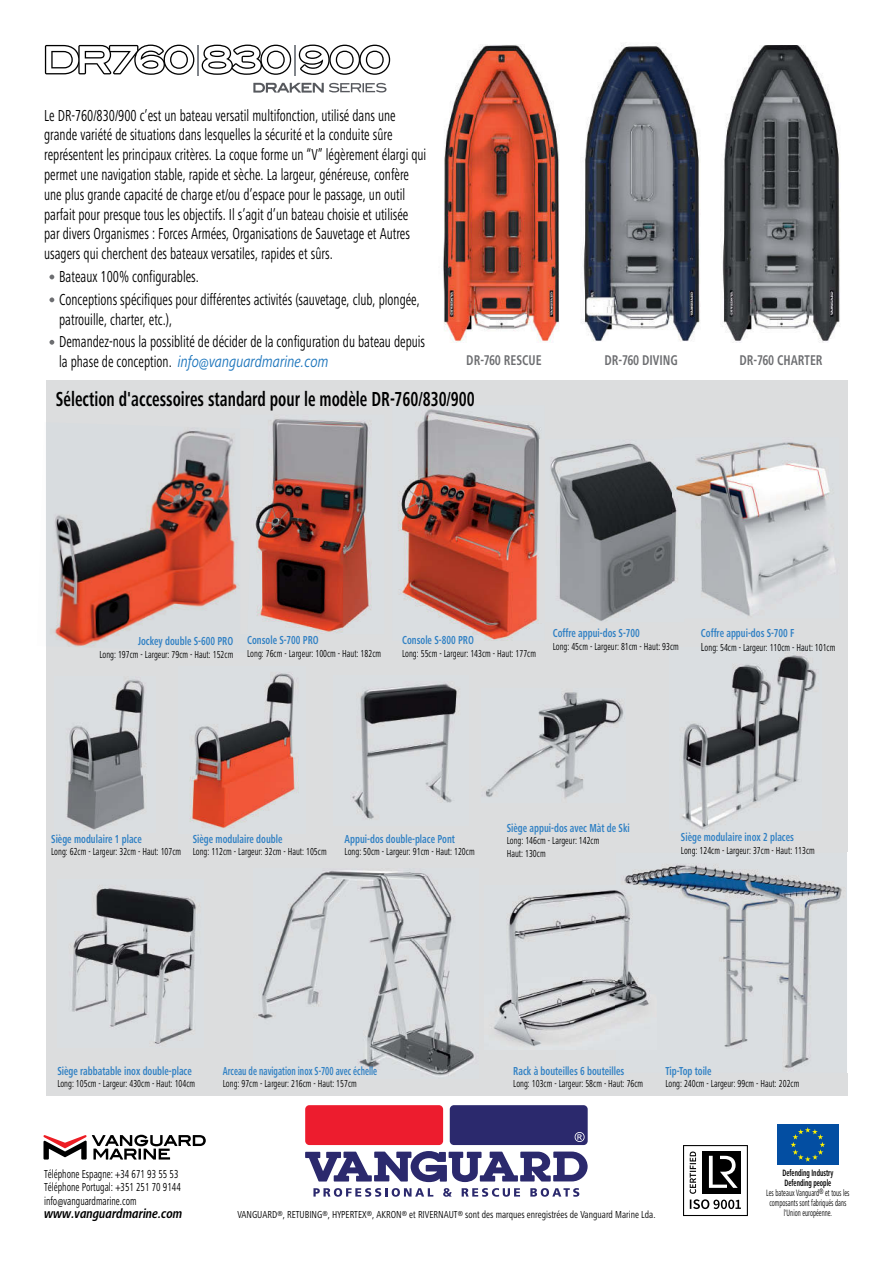
<style>
.page{position:relative;width:893px;height:1263px;background:#fff}
.page>*{position:absolute;margin:0;border:0;box-sizing:border-box;transform-origin:0 0}
.t1{font:700 condensed 21px "Frutiger Next LT";color:#000;scale:.78 1}
.t2{font:condensed 16.5px/19.8px "Frutiger Next LT";color:#000;scale:.8 1}
.t3{font:italic 16.5px "Frutiger Next LT";color:#1c75bc;scale:.8 1}
.t4{font:700 condensed 14.55px "Frutiger Next LT";color:#6d6e71;scale:.85 1}
.t5{font:italic 700 13.5px "Frutiger Next LT";color:#000;scale:.8 1}
.t6{font:700 condensed 12px "Frutiger Next LT";color:#3181c4;scale:.8 1}
.t7{font:condensed 12px/13.5px "Frutiger Next LT";color:#000;scale:.8 1}
.t8{font:700 condensed 12px "Frutiger Next LT";color:#3181c4;scale:.72 1}
.t9{font:condensed 10.5px/12.6px "Frutiger Next LT";color:#000;scale:.8 1}
.t10{font:condensed 10.5px "Frutiger Next LT";color:#000;scale:.9 1}
.t11{font:condensed 9.45px/10.1px "Frutiger Next LT";color:#000;text-align:center;scale:.7 1}
.s1{font-style:normal;font-stretch:condensed;color:#000}
.s2{font-size:12px}
.s3{font-weight:700}
</style>
<div class="page">
<div style="left:46px;top:380px;width:801px;height:715px;background:#dcddde"></div>
<svg style="left:305px;top:1151px;width:283px;height:31px"></svg>
<svg style="left:313px;top:1188px;width:120px;height:9px"></svg>
<svg style="left:443px;top:1188px;width:9px;height:9px"></svg>
<svg style="left:462px;top:1188px;width:58px;height:9px"></svg>
<svg style="left:530px;top:1188px;width:49px;height:9px"></svg>
<div style="left:305px;top:1105px;width:138px;height:40px;background:#ed1c2e;border-radius:4px"></div>
<div style="left:450px;top:1105px;width:138px;height:40px;background:#2b296d;border-radius:4px"></div>
<svg style="left:575px;top:1132px;width:10px;height:10px"></svg>
<svg style="left:683px;top:1145px;width:65px;height:71px"></svg>
<svg style="left:43px;top:1135px;width:163px;height:24px"></svg>
<div style="left:777px;top:1124px;width:61px;height:41px;background:#034ea2"></div>
<svg style="left:790px;top:1127px;width:35px;height:35px"></svg>
<img style="left:54px;top:430px;width:185px;height:217px">
<img style="left:67px;top:679px;width:79px;height:151px">
<img style="left:190px;top:673px;width:109px;height:155px">
<img style="left:258px;top:870px;width:217px;height:207px">
<img style="left:494px;top:890px;width:122px;height:156px">
<img style="left:72px;top:888px;width:124px;height:156px">
<img style="left:352px;top:683px;width:105px;height:136px">
<img style="left:682px;top:655px;width:135px;height:175px">
<svg style="left:253px;top:83px;width:133px;height:10px"></svg>
<hr style="left:197px;top:45px;width:2px;height:30px;background:#81858b">
<hr style="left:294px;top:45px;width:2px;height:30px;background:#81858b">
<svg style="left:45px;top:45px;width:149px;height:30px"></svg>
<svg style="left:202px;top:45px;width:89px;height:30px"></svg>
<svg style="left:299px;top:45px;width:91px;height:30px"></svg>
<img style="left:581px;top:45px;width:119px;height:297px">
<img style="left:722px;top:45px;width:118px;height:297px">
<img style="left:443px;top:45px;width:117px;height:297px">
<img style="left:255px;top:419px;width:117px;height:215px">
<img style="left:398px;top:409px;width:142px;height:232px">
<img style="left:539px;top:439px;width:134px;height:183px">
<img style="left:684px;top:442px;width:151px;height:174px">
<img style="left:673px;top:485px;width:11px;height:97px">
<img style="left:485px;top:692px;width:140px;height:106px">
<img style="left:616px;top:864px;width:226px;height:205px">
<svg style="left:49px;top:275px;width:5px;height:4px"></svg>
<svg style="left:49px;top:297px;width:5px;height:5px"></svg>
<svg style="left:49px;top:340px;width:5px;height:5px"></svg>
<p class="t2" style="left:44px;top:105px;width:479px">Le DR-760/830/900 c’est un bateau versatil multifonction, utilisé dans une grande variété de situations dans lesquelles la sécurité et la conduite sûre représentent les principaux critères. La coque forme un “V” légèrement élargi qui permet une navigation stable, rapide et sèche. La largeur, généreuse, confère une plus grande capacité de charge et/ou d’espace pour le passage, un outil parfait pour presque tous les objectifs. Il s’agit d’un bateau choisie et utilisée par divers Organismes : Forces Armées, Organisations de Sauvetage et Autres usagers qui cherchent des bateaux versatiles, rapides et sûrs.</p>
<p class="t2" style="left:59px;top:265px;width:452px;line-height:22.8px">Bateaux 100% configurables.<br>Conceptions spécifiques pour différentes activités (sauvetage, club, plongée,</p>
<p class="t2" style="left:59px;top:308px;width:459px;line-height:22.8px">patrouille, charter, etc.),<br>Demandez-nous la possiblité de décider de la configuration du bateau depuis</p>
<p class="t3" style="left:59px;top:353px;width:338px"><span class="s1">la phase de conception.</span> info@vanguardmarine.com</p>
<p class="t1" style="left:56px;top:387px;width:539px">Sélection d'accessoires standard pour le modèle DR-760/830/900</p>
<p class="t4" style="left:466px;top:352px;width:90px">DR-760 RESCUE</p>
<p class="t4" style="left:604px;top:352px;width:88px">DR-760 DIVING</p>
<p class="t4" style="left:739px;top:352px;width:99px">DR-760 CHARTER</p>
<p class="t6" style="left:138px;top:634px;width:121px">Jockey double S-600 PRO</p>
<p class="t9" style="left:99px;top:648px;width:169px">Long: 197cm - Largeur: 79cm - Haut: 152cm</p>
<p class="t6" style="left:247px;top:634px;width:91px">Console S-700 PRO</p>
<p class="t9" style="left:247px;top:647px;width:169px">Long: 76cm - Largeur: 100cm - Haut: 182cm</p>
<p class="t6" style="left:402px;top:634px;width:91px">Console S-800 PRO</p>
<p class="t9" style="left:402px;top:647px;width:169px">Long: 55cm - Largeur: 143cm - Haut: 177cm</p>
<p class="t6" style="left:553px;top:626px;width:110px">Coffre appui-dos S-700</p>
<p class="t9" style="left:553px;top:640px;width:159px">Long: 45cm - Largeur: 81cm - Haut: 93cm</p>
<p class="t6" style="left:701px;top:626px;width:119px">Coffre appui-dos S-700 F</p>
<p class="t9" style="left:701px;top:642px;width:170px"><span class="s2">L</span>ong: 54cm - Largeur: 110cm - Haut: 101cm</p>
<p class="t6" style="left:51px;top:832px;width:115px">Siège modulaire 1 place</p>
<p class="t9" style="left:51px;top:846px;width:164px">Long: 62cm - Largeur: 32cm - Haut: 107cm</p>
<p class="t6" style="left:193px;top:832px;width:114px">Siège modulaire double</p>
<p class="t9" style="left:193px;top:846px;width:169px">Long: 112cm - Largeur: 32cm - Haut: 105cm</p>
<p class="t6" style="left:345px;top:832px;width:139px">Appui-dos double-place Pont</p>
<p class="t9" style="left:345px;top:846px;width:164px">Long: 50cm - Largeur: 91cm - Haut: 120cm</p>
<p class="t6" style="left:507px;top:821px;width:155px">Siège appui-dos avec Màt de Ski</p>
<p class="t9" style="left:507px;top:834px;width:117px">Long: 146cm - Largeur: 142cm<br>Haut: 130cm</p>
<p class="t6" style="left:681px;top:830px;width:143px">Siège modulaire inox 2 places</p>
<p class="t9" style="left:681px;top:844px;width:169px">Long: 124cm - Largeur: 37cm - Haut: 113cm</p>
<p class="t6" style="left:57px;top:1064px;width:170px">Siège rabbatable inox double-place</p>
<p class="t9" style="left:57px;top:1077px;width:174px">Long: 105cm - Largeur: 430cm - Haut: 104cm</p>
<p class="t8" style="left:223px;top:1064px;width:216px">Arceau de navigation inox S-700 avec échelle</p>
<p class="t9" style="left:223px;top:1077px;width:169px">Long: 97cm - Largeur: 216cm - Haut: 157cm</p>
<p class="t6" style="left:513px;top:1064px;width:140px">Rack à bouteilles 6 bouteilles</p>
<p class="t9" style="left:513px;top:1077px;width:164px">Long: 103cm - Largeur: 58cm - Haut: 76cm</p>
<p class="t6" style="left:665px;top:1064px;width:59px">Tip-Top toile</p>
<p class="t9" style="left:665px;top:1077px;width:169px">Long: 240cm - Largeur: 99cm - Haut: 202cm</p>
<p class="t7" style="left:44px;top:1167px;width:172px">Téléphone Espagne: +34 671 93 55 53<br>Téléphone Portugal: +351 251 70 9144 info@vanguardmarine.com</p>
<p class="t5" style="left:44px;top:1206px;width:174px">www.vanguardmarine.com</p>
<p class="t10" style="left:237px;top:1209px;width:466px">VANGUARD<sup>®</sup>, RETUBING<sup>®</sup>, HYPERTEX<sup>®</sup>, AKRON<sup>®</sup> et RIVERNAUT<sup>®</sup> sont des marques enregistrées de Vanguard Marine Lda.</p>
<p class="t11" style="left:766px;top:1167px;width:120px"><span class="s3">Defending Industry<br>Defending people<br></span>Les bateaux Vanguard<sup>®</sup> et tous les composants sont fabriqués dans l'Union européenne.</p>
</div>
